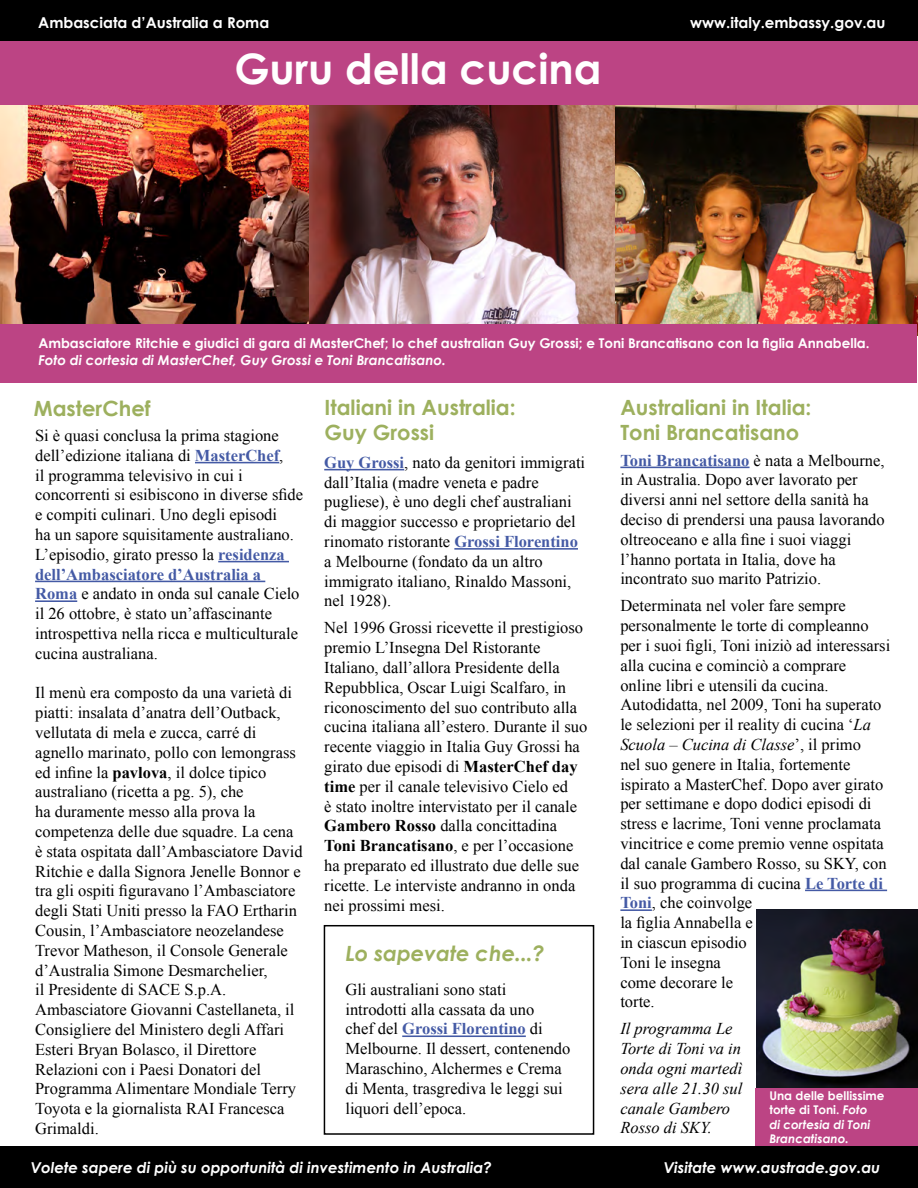
<style>
.page{position:relative;width:918px;height:1188px;background:#fff}
.page>*{position:absolute;margin:0;border:0;box-sizing:border-box;transform-origin:0 0}
.t1{font:700 42px "Century Gothic";color:#fff}
.t2{font:700 21px/25.2px "Century Gothic";color:#9db05e}
.t3{font:italic 700 21px "Century Gothic";color:#9db05e}
.t4{font:16.5px/19.8px "Times New Roman";color:#000}
.t5{font:italic 16.5px/19.8px "Times New Roman";color:#000}
.t6{font:italic 700 15px "Century Gothic";color:#fff}
.t7{font:700 15px "Century Gothic";color:#fff}
.t8{font:700 13.5px "Century Gothic";color:#fff}
.t9{font:italic 700 13.5px "Century Gothic";color:#fff}
.t10{font:italic 700 12px/14.4px "Century Gothic";color:#fff}
.s1{font-weight:700;color:#445aa5}
.s2{font-weight:700}
.s3{font-style:italic}
.s4{font-style:normal}
</style>
<div class="page">
<hr style="left:620px;top:467px;width:130px;height:1px;background:#445aa5">
<hr style="left:805px;top:890px;width:82px;height:1px;background:#445aa5">
<hr style="left:620px;top:909px;width:32px;height:2px;background:#445aa5">
<hr style="left:195px;top:462px;width:84px;height:1px;background:#445aa5">
<hr style="left:218px;top:561px;width:71px;height:1px;background:#445aa5">
<hr style="left:35px;top:581px;width:230px;height:1px;background:#445aa5">
<hr style="left:35px;top:600px;width:42px;height:2px;background:#445aa5">
<hr style="left:324px;top:469px;width:80px;height:1px;background:#445aa5">
<hr style="left:454px;top:548px;width:124px;height:2px;background:#445aa5">
<img style="left:0;top:106px;width:309px;height:218px">
<img style="left:309px;top:105px;width:307px;height:219px">
<img style="left:616px;top:105px;width:302px;height:230px">
<div style="left:0;top:40px;width:918px;height:65px;background:#bc4484"></div>
<hr style="left:402px;top:1035px;width:124px;height:2px;background:#445aa5">
<div style="left:324px;top:925px;width:270px;height:210px;border:2px solid #000"></div>
<img style="left:756px;top:909px;width:162px;height:180px">
<div style="left:0;top:0;width:918px;height:40px;background:#000"></div>
<div style="left:0;top:324px;width:917px;height:58px;background:#bc4484"></div>
<div style="left:755px;top:1089px;width:163px;height:64px;background:#bc4484"></div>
<div style="left:0;top:1147px;width:918px;height:41px;background:#000"></div>
<p class="t7" style="left:38px;top:11px;width:233px">Ambasciata d’Australia a Roma</p>
<p class="t7" style="left:690px;top:11px;width:197px">www.italy.embassy.gov.au</p>
<h1 class="t1" style="left:234px;top:37px;width:369px">Guru della cucina</h1>
<p class="t8" style="left:38px;top:333px;width:833px">Ambasciatore Ritchie e giudici di gara di MasterChef; lo chef australian Guy Grossi; e Toni Brancatisano con la figlia Annabella.</p>
<p class="t9" style="left:38px;top:349px;width:409px">Foto di cortesia di MasterChef, Guy Grossi e Toni Brancatisano.</p>
<p class="t2" style="left:325px;top:394px;width:193px">Italiani in Australia:<br>Guy Grossi</p>
<p class="t2" style="left:34px;top:395px;width:118px">MasterChef</p>
<p class="t2" style="left:620px;top:394px;width:193px">Australiani in Italia:<br>Toni Brancatisano</p>
<p class="t4" style="left:324px;top:452px;width:262px"><span class="s1">Guy Grossi</span>, nato da genitori immigrati dall’Italia (madre veneta e padre pugliese), è uno degli chef australiani di maggior successo e proprietario del rinomato ristorante <span class="s1">Grossi Florentino </span>a Melbourne (fondato da un altro immigrato italiano, Rinaldo Massoni, nel 1928).</p>
<p class="t4" style="left:324px;top:618px;width:265px">Nel 1996 Grossi ricevette il prestigioso premio L’Insegna Del Ristorante Italiano, dall’allora Presidente della Repubblica, Oscar Luigi Scalfaro, in riconoscimento del suo contributo alla cucina italiana all’estero. Durante il suo recente viaggio in Italia Guy Grossi ha girato due episodi di <span class="s2">MasterChef day time</span> per il canale televisivo Cielo ed<br>è stato inoltre intervistato per il canale <span class="s2">Gambero Rosso</span> dalla concittadina <span class="s2">Toni Brancatisano</span>, e per l’occasione ha preparato ed illustrato due delle sue ricette. Le interviste andranno in onda nei prossimi mesi.</p>
<p class="t4" style="left:35px;top:425px;width:270px">Si è quasi conclusa la prima stagione dell’edizione italiana di <span class="s1">MasterChef</span>,<br>il programma televisivo in cui i concorrenti si esibiscono in diverse sfide e compiti culinari. Uno degli episodi<br>ha un sapore squisitamente australiano.<br>L’episodio, girato presso la <span class="s1">residenza dell’Ambasciatore d’Australia a Roma</span> e andato in onda sul canale Cielo il 26 ottobre, è stato un’affascinante introspettiva nella ricca e multiculturale cucina australiana.</p>
<p class="t4" style="left:35px;top:683px;width:269px">Il menù era composto da una varietà di piatti: insalata d’anatra dell’Outback, vellutata di mela e zucca, carré di agnello marinato, pollo con lemongrass ed infine la <span class="s2">pavlova</span>, il dolce tipico australiano (ricetta a pg. 5), che<br>ha duramente messo alla prova la competenza delle due squadre. La cena è stata ospitata dall’Ambasciatore David Ritchie e dalla Signora Jenelle Bonnor e tra gli ospiti figuravano l’Ambasciatore degli Stati Uniti presso la FAO Ertharin Cousin, l’Ambasciatore neozelandese Trevor Matheson, il Console Generale d’Australia Simone Desmarchelier,<br>il Presidente di SACE S.p.A.<br>Ambasciatore Giovanni Castellaneta, il Consigliere del Ministero degli Affari Esteri Bryan Bolasco, il Direttore Relazioni con i Paesi Donatori del Programma Alimentare Mondiale Terry Toyota e la giornalista RAI Francesca Grimaldi.</p>
<p class="t4" style="left:620px;top:450px;width:266px"><span class="s1">Toni Brancatisano</span> è nata a Melbourne, in Australia. Dopo aver lavorato per diversi anni nel settore della sanità ha deciso di prendersi una pausa lavorando oltreoceano e alla fine i suoi viaggi l’hanno portata in Italia, dove ha incontrato suo marito Patrizio.</p>
<p class="t4" style="left:620px;top:596px;width:271px">Determinata nel voler fare sempre personalmente le torte di compleanno per i suoi figli, Toni iniziò ad interessarsi alla cucina e cominciò a comprare online libri e utensili da cucina.<br>Autodidatta, nel 2009, Toni ha superato le selezioni per il reality di cucina ‘<span class="s3">La<br>Scuola – Cucina di Classe</span>’, il primo<br>nel suo genere in Italia, fortemente ispirato a MasterChef. Dopo aver girato per settimane e dopo dodici episodi di stress e lacrime, Toni venne proclamata vincitrice e come premio venne ospitata dal canale Gambero Rosso, su SKY, con il suo programma di cucina <span class="s1">Le Torte di<br>Toni</span>, che coinvolge<br>la figlia Annabella e<br>in ciascun episodio<br>Toni le insegna<br>come decorare le<br>torte.</p>
<p class="t5" style="left:620px;top:1019px;width:123px">Il programma Le<br>Torte di Toni va in onda ogni martedì sera alle 21.30 sul canale Gambero<br>Rosso di SKY.</p>
<p class="t3" style="left:345px;top:937px;width:201px">Lo sapevate che...?</p>
<p class="t4" style="left:345px;top:979px;width:226px">Gli australiani sono stati introdotti alla cassata da uno<br>chef del <span class="s1">Grossi Florentino</span> di<br>Melbourne. Il dessert, contenendo<br>Maraschino, Alchermes e Crema di Menta, trasgrediva le leggi sui liquori dell’epoca.</p>
<p class="t10" style="left:769px;top:1088px;width:117px"><span class="s4">Una delle bellissime torte di Toni.</span> Foto<br>di cortesia di Toni<br>Brancatisano.</p>
<p class="t6" style="left:31px;top:1156px;width:463px">Volete sapere di più su opportunità di investimento in Australia?</p>
<p class="t6" style="left:664px;top:1156px;width:218px">Visitate www.austrade.gov.au</p>
</div>
